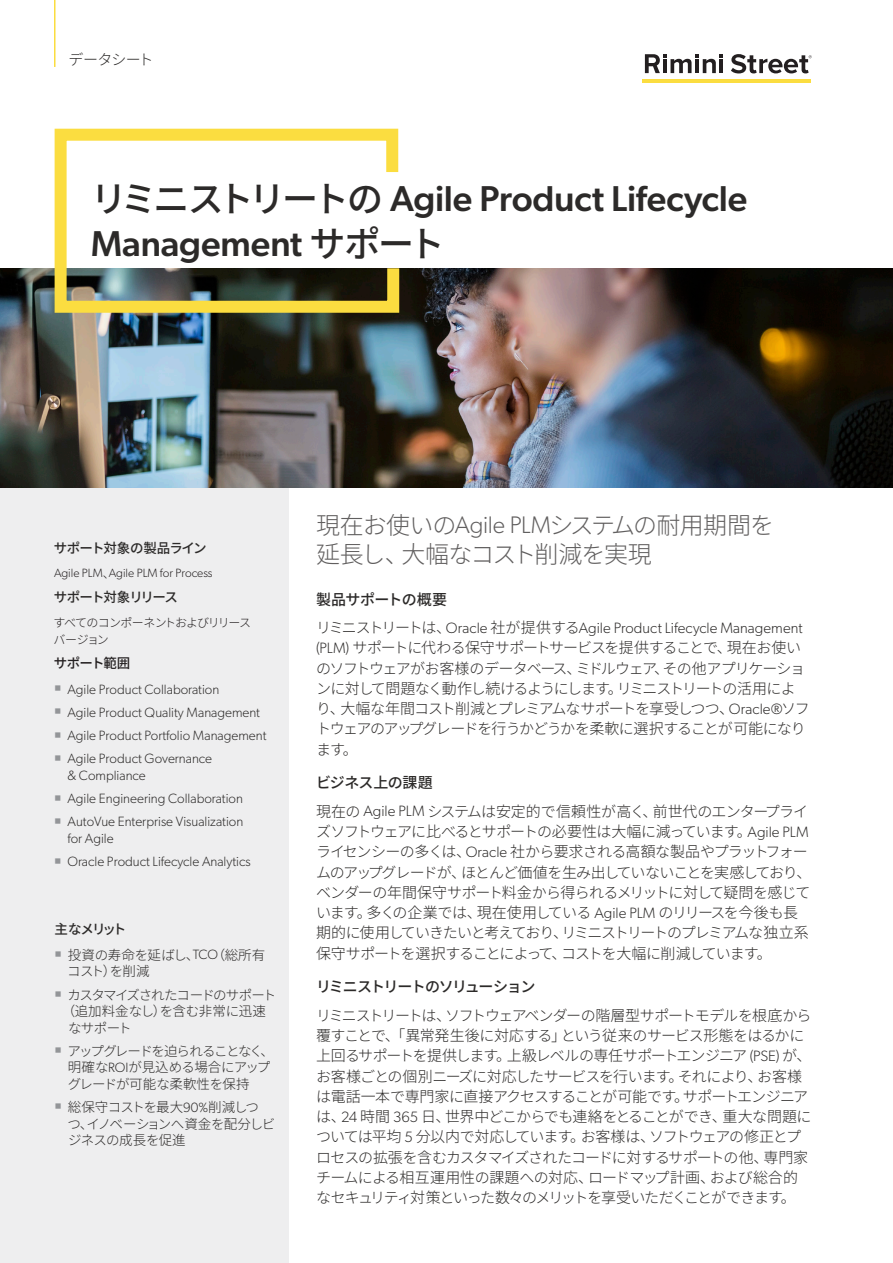
<style>
.page{position:relative;width:893px;height:1263px;background:#fff}
.page>*{position:absolute;margin:0;border:0;box-sizing:border-box;transform-origin:0 0}
.Title_Med_27_30{font:500 36px/45px "Gibson";letter-spacing:-.005em;color:#2c2a29}
.Intro_Large_Light_16{font:300 24px/29.2px "Source Han Sans JP";letter-spacing:-.04em;color:#615f5f}
.Body_Copy_Light_10_1{font:300 15px/20.2px "Source Han Sans JP";letter-spacing:-.06em;color:#2c2a29}
.Body_Title_Med_10_14{font:500 15px "Source Han Sans JP";letter-spacing:-.03em;color:#2c2a29}
.Body_Title_Med_10_14-2{font:500 15px "Source Han Sans JP";letter-spacing:-.095em;color:#2c2a29}
.t1{font:300 13.5px/16.5px "Gibson";color:#2c2a29}
.t2{font:300 13.5px/16.5px "Source Han Sans JP";letter-spacing:-.05em;color:#2c2a29}
.t3{font:300 13.5px/16.5px "Source Han Sans JP";letter-spacing:-.015em;color:#2c2a29}
.t4{font:300 13.5px "Source Han Sans JP";letter-spacing:-.095em;color:#2c2a29}
.t5{font:300 13.5px "Source Han Sans JP";letter-spacing:-.005em;color:#2c2a29}
.Sidebar_Title_Med_9{font:500 13.5px "Source Han Sans JP";letter-spacing:-.045em;color:#2c2a29}
.Sidebar_Copy{font:500 13.5px "Source Han Sans JP";letter-spacing:-.08em;color:#2c2a29}
.Sidebar_Title{font:500 13.5px "Source Han Sans JP";letter-spacing:-.045em;color:#231f20}
.Sidebar_Title_Med_9-2{font:500 13.5px "Source Han Sans JP";letter-spacing:-.075em;color:#2c2a29}
.Sidebar_Copy-2{font:300 12px "Gibson";color:#231f20}
.Sidebar_Copy-3{font:300 12px/16.8px "Source Han Sans JP";letter-spacing:-.075em;color:#231f20}
.s1{font-family:"Source Han Sans JP"}
.s2{font-family:"Gibson"}
</style>
<div class="page">
<svg style="left:645px;top:54px;width:78px;height:19px"></svg>
<hr style="left:719px;top:59px;width:4px;height:14px;background:#231f20">
<svg style="left:731px;top:54px;width:81px;height:19px"></svg>
<hr style="left:642px;top:79px;width:169px;height:4px;background:#fbdd40">
<hr style="left:54px;top:0;width:2px;height:67px;background:#fbdd40">
<div style="left:0;top:487px;width:289px;height:776px;background:#eeeeef"></div>
<img style="left:0;top:268px;width:893px;height:219px">
<svg style="left:49px;top:128px;width:356px;height:191px"></svg>
<p class="Body_Copy_Light_10_1" style="left:69px;top:50px;width:86px">データシート</p>
<p class="Title_Med_27_30" style="left:91px;top:175px;width:658px"><span class="s1">リミニストリートの</span> Agile Product Lifecycle<br>Management <span class="s1">サポート</span></p>
<p class="Sidebar_Title_Med_9" style="left:54px;top:541px;width:155px">サポート対象の製品ライン</p>
<p class="Sidebar_Copy-2" style="left:54px;top:566px;width:160px">Agile PLM<span class="s1">、</span>Agile PLM for Process</p>
<p class="Sidebar_Copy" style="left:54px;top:590px;width:126px">サポート対象リリース</p>
<p class="Sidebar_Copy-3" style="left:53px;top:614px;width:199px">すべてのコンポーネントおよびリリースバージョン</p>
<p class="Sidebar_Title" style="left:54px;top:656px;width:78px">サポート範囲</p>
<p class="t1" style="left:68px;top:681px;width:153px">Agile Product Collaboration</p>
<p class="t1" style="left:68px;top:704px;width:194px">Agile Product Quality Management</p>
<p class="t1" style="left:68px;top:727px;width:200px">Agile Product Portfolio Management</p>
<p class="t1" style="left:68px;top:750px;width:146px">Agile Product Governance &amp; Compliance</p>
<p class="t1" style="left:68px;top:790px;width:177px">Agile Engineering Collaboration</p>
<p class="t1" style="left:68px;top:813px;width:177px">AutoVue Enterprise Visualization for Agile</p>
<p class="t1" style="left:68px;top:853px;width:185px">Oracle Product Lifecycle Analytics</p>
<p class="Sidebar_Title_Med_9-2" style="left:54px;top:922px;width:73px">主なメリット</p>
<p class="t3" style="left:67px;top:947px;width:199px">投資の寿命を延ばし、<span class="s2">TCO</span>（総所有コスト）を削減</p>
<p class="t4" style="left:68px;top:987px;width:210px">カスタマイズされたコードのサポート</p>
<p class="t5" style="left:62px;top:1003px;width:206px">（追加料金なし）を含む非常に迅速</p>
<p class="t2" style="left:68px;top:1020px;width:65px">なサポート</p>
<p class="t2" style="left:67px;top:1043px;width:208px">アップグレードを迫られることなく、明確な<span class="s2">ROI</span>が見込める場合にアップグレードが可能な柔軟性を保持</p>
<p class="t2" style="left:68px;top:1099px;width:209px">総保守コストを最大<span class="s2">90%</span>削減しつ<br>つ、イノベーションへ資金を配分しビジネスの成長を促進</p>
<p class="Intro_Large_Light_16" style="left:316px;top:511px;width:459px">現在お使いの<span class="s2">Agile PLM</span>システムの耐用期間を延長し、大幅なコスト削減を実現</p>
<p class="Body_Title_Med_10_14" style="left:316px;top:591px;width:133px">製品サポートの概要</p>
<p class="Body_Copy_Light_10_1" style="left:316px;top:617px;width:495px">リミニストリートは、<span class="s2">Oracle</span> 社が提供する<span class="s2">Agile Product Lifecycle Management (PLM)</span> サポートに代わる保守サポートサービスを提供することで、現在お使いのソフトウェアがお客様のデータベース、ミドルウェア、その他アプリケーションに対して問題なく動作し続けるようにします。リミニストリートの活用により、大幅な年間コスト削減とプレミアムなサポートを享受しつつ、<span class="s2">Oracle®</span>ソフトウェアのアップグレードを行うかどうかを柔軟に選択することが可能になります。</p>
<p class="Body_Title_Med_10_14" style="left:316px;top:774px;width:118px">ビジネス上の課題</p>
<p class="Body_Copy_Light_10_1" style="left:316px;top:802px;width:497px">現在の <span class="s2">Agile PLM</span> システムは安定的で信頼性が高く、前世代のエンタープライズソフトウェアに比べるとサポートの必要性は大幅に減っています。<span class="s2">Agile PLM</span>ライセンシーの多くは、<span class="s2">Oracle</span> 社から要求される高額な製品やプラットフォームのアップグレードが、ほとんど価値を生み出していないことを実感しており、ベンダーの年間保守サポート料金から得られるメリットに対して疑問を感じています。多くの企業では、現在使用している <span class="s2">Agile PLM</span> のリリースを今後も長期的に使用していきたいと考えており、リミニストリートのプレミアムな独立系保守サポートを選択することによって、コストを大幅に削減しています。</p>
<p class="Body_Title_Med_10_14-2" style="left:316px;top:978px;width:221px">リミニストリートのソリューション</p>
<p class="Body_Copy_Light_10_1" style="left:316px;top:1006px;width:497px">リミニストリートは、ソフトウェアベンダーの階層型サポートモデルを根底から覆すことで、「異常発生後に対応する」という従来のサービス形態をはるかに上回るサポートを提供します。上級レベルの専任サポートエンジニア <span class="s2">(PSE)</span> が、お客様ごとの個別ニーズに対応したサービスを行います。それにより、お客様は電話一本で専門家に直接アクセスすることが可能です。サポートエンジニアは、<span class="s2">24</span> 時間 <span class="s2">365</span> 日、世界中どこからでも連絡をとることができ、重大な問題については平均 <span class="s2">5</span> 分以内で対応しています。お客様は、ソフトウェアの修正とプロセスの拡張を含むカスタマイズされたコードに対するサポートの他、専門家チームによる相互運用性の課題への対応、ロードマップ計画、および総合的なセキュリティ対策といった数々のメリットを享受いただくことができます。</p>
</div>
